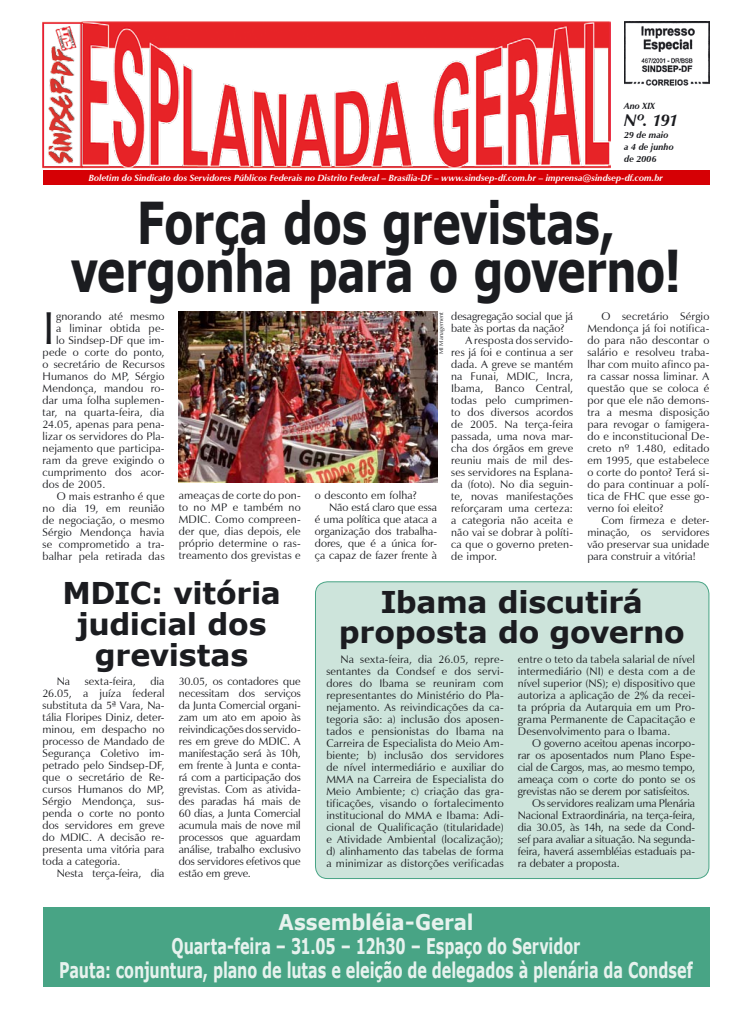
<style>
.page{position:relative;width:752px;height:1035px;background:#fff}
.page>*{position:absolute;margin:0;border:0;box-sizing:border-box;transform-origin:0 0}
.t1{font:700 57.6px/48px "Verdana";letter-spacing:-.02em;color:#1b1c20;text-align:center;scale:.75 1}
.t2{font:46.1px "Zapf Humanist 601 BT";color:#1b1c20}
.t3{font:700 30px/31px "Verdana";letter-spacing:-.01em;color:#1b1c20;text-align:center}
.t4{font:700 21.6px/23.7px "Verdana";letter-spacing:-.01em;color:#e7f2ee;text-align:center;scale:.92 1}
.t5{font:italic 700 17px "Zapf Humanist 601 BT";color:#1b1c20}
.t6{font:11px/12px "Zapf Humanist 601 BT";letter-spacing:.01em;color:#1b1c20;text-align:justify}
.t7{font:11px "Zapf Humanist 601 BT";letter-spacing:-.01em;color:#1b1c20}
.t8{font:italic 700 9px "Zapf Humanist 601 BT";color:#fff}
.t9{font:italic 700 9px/12px "Zapf Humanist 601 BT";color:#1b1c20}
.t10{font:6px "Zapf Humanist 601 BT";letter-spacing:.015em;color:#1b1c20}
</style>
<div class="page">
<div style="left:315px;top:582px;width:393px;height:296px;background:#cde4db;border-radius:12px"></div>
<div style="left:315px;top:581px;width:394px;height:298px;border:1px solid #48a485;border-radius:12px"></div>
<div style="left:43px;top:170px;width:666px;height:14px;background:#d60005"></div>
<img style="left:624px;top:21px;width:85px;height:64px">
<img style="left:43px;top:21px;width:566px;height:148px">
<div style="left:43px;top:907px;width:666px;height:79px;background:#48a485"></div>
<img style="left:179px;top:312px;width:258px;height:170px">
<p class="t9" style="left:624px;top:100px;width:32px">Ano XIX</p>
<h3 class="t5" style="left:624px;top:110px;width:56px">Nº. 191</h3>
<p class="t9" style="left:624px;top:129px;width:51px">29 de maio a 4 de junho de 2006</p>
<p class="t8" style="left:89px;top:172px;width:575px">Boletim do Sindicato dos Servidores Públicos Federais no Distrito Federal – Brasília-DF – www.sindsep-df.com.br – imprensa@sindsep-df.com.br</p>
<h1 class="t1" style="left:70px;top:197px;width:816px">Força dos grevistas, vergonha para o governo!</h1>
<h2 class="t2" style="left:43px;top:300px;width:14px">I</h2>
<p class="t6" style="left:56px;top:310px;width:110px">gnorando até mesmo</p>
<p class="t6" style="left:56px;top:322px;width:110px">a liminar obtida pe-</p>
<p class="t6" style="left:56px;top:334px;width:110px">lo Sindsep-DF que im-</p>
<p class="t6" style="left:43px;top:346px;width:123px">pede o corte do ponto,</p>
<p class="t6" style="left:43px;top:358px;width:123px">o secretário de Recursos</p>
<p class="t6" style="left:43px;top:370px;width:123px">Humanos do MP, Sérgio</p>
<p class="t6" style="left:43px;top:382px;width:123px">Mendonça, mandou ro-</p>
<p class="t6" style="left:43px;top:394px;width:123px">dar uma folha suplemen-</p>
<p class="t6" style="left:43px;top:406px;width:123px">tar, na quarta-feira, dia</p>
<p class="t6" style="left:43px;top:418px;width:123px">24.05, apenas para pena-</p>
<p class="t6" style="left:43px;top:430px;width:123px">lizar os servidores do Pla-</p>
<p class="t6" style="left:43px;top:442px;width:123px">nejamento que participa-</p>
<p class="t6" style="left:43px;top:454px;width:123px">ram da greve exigindo o</p>
<p class="t6" style="left:43px;top:466px;width:123px">cumprimento dos acor-</p>
<p class="t6" style="left:43px;top:478px;width:64px">dos de 2005.</p>
<p class="t6" style="left:57px;top:490px;width:109px">O mais estranho é que</p>
<p class="t6" style="left:43px;top:502px;width:123px">no dia 19, em reunião</p>
<p class="t6" style="left:43px;top:514px;width:123px">de negociação, o mesmo</p>
<p class="t6" style="left:43px;top:526px;width:123px">Sérgio Mendonça havia</p>
<p class="t6" style="left:43px;top:538px;width:123px">se comprometido a tra-</p>
<p class="t6" style="left:43px;top:550px;width:123px">balhar pela retirada das</p>
<p class="t10" style="left:437px;top:354px;width:44px;rotate:-90deg">MI Management</p>
<p class="t6" style="left:451px;top:310px;width:123px">desagregação social que já</p>
<p class="t6" style="left:451px;top:322px;width:115px">bate às portas da nação?</p>
<p class="t6" style="left:465px;top:334px;width:109px">A resposta dos servido-</p>
<p class="t6" style="left:451px;top:346px;width:123px">res já foi e continua a ser</p>
<p class="t6" style="left:451px;top:358px;width:123px">dada. A greve se mantém</p>
<p class="t6" style="left:451px;top:370px;width:123px">na Funai, MDIC, Incra,</p>
<p class="t6" style="left:451px;top:382px;width:123px">Ibama, Banco Central,</p>
<p class="t6" style="left:451px;top:394px;width:123px">todas pelo cumprimen-</p>
<p class="t6" style="left:451px;top:406px;width:123px">to dos diversos acordos</p>
<p class="t6" style="left:451px;top:418px;width:123px">de 2005. Na terça-feira</p>
<p class="t6" style="left:451px;top:430px;width:123px">passada, uma nova mar-</p>
<p class="t6" style="left:451px;top:442px;width:123px">cha dos órgãos em greve</p>
<p class="t6" style="left:451px;top:454px;width:123px">reuniu mais de mil des-</p>
<p class="t6" style="left:451px;top:466px;width:123px">ses servidores na Esplana-</p>
<p class="t6" style="left:451px;top:478px;width:123px">da (foto). No dia seguin-</p>
<p class="t6" style="left:451px;top:490px;width:123px">te, novas manifestações</p>
<p class="t6" style="left:451px;top:502px;width:123px">reforçaram uma certeza:</p>
<p class="t6" style="left:451px;top:514px;width:123px">a categoria não aceita e</p>
<p class="t6" style="left:451px;top:526px;width:123px">não vai se dobrar à políti-</p>
<p class="t6" style="left:451px;top:538px;width:123px">ca que o governo preten-</p>
<p class="t6" style="left:451px;top:550px;width:48px">de impor.</p>
<p class="t6" style="left:179px;top:489px;width:123px">ameaças de corte do pon&shy;to no MP e também no MDIC. Como compreen&shy;der que, dias depois, ele próprio determine o ras&shy;treamento dos grevistas e</p>
<p class="t6" style="left:315px;top:489px;width:103px">o desconto em folha?</p>
<p class="t6" style="left:329px;top:501px;width:109px">Não está claro que essa</p>
<p class="t6" style="left:315px;top:513px;width:123px">é uma política que ataca a</p>
<p class="t6" style="left:315px;top:525px;width:123px">organização dos trabalha-</p>
<p class="t6" style="left:315px;top:537px;width:123px">dores, que é a única for-</p>
<p class="t6" style="left:315px;top:549px;width:123px">ça capaz de fazer frente à</p>
<p class="t6" style="left:587px;top:310px;width:123px;text-indent:14px">O secretário Sérgio Mendonça já foi notifica&shy;do para não descontar o salário e resolveu traba&shy;lhar com muito afinco pa&shy;ra cassar nossa liminar. A questão que se coloca é por que ele não demons&shy;tra a mesma disposição para revogar o famigera&shy;do e inconstitucional De&shy;creto nº 1.480, editado em 1995, que estabelece o corte do ponto? Terá si&shy;do para continuar a polí&shy;tica de FHC que esse go&shy;verno foi eleito?</p>
<p class="t6" style="left:587px;top:514px;width:123px;text-indent:14px">Com firmeza e deter&shy;minação, os servidores vão preservar sua unidade para construir a vitória!</p>
<h3 class="t3" style="left:62px;top:577px;width:220px">MDIC: vitória judicial dos grevistas</h3>
<p class="t6" style="left:57px;top:675px;width:15px">Na</p>
<p class="t6" style="left:85px;top:675px;width:52px">sexta-feira,</p>
<p class="t6" style="left:43px;top:675px;width:123px;text-indent:108px">dia 26.05, a juíza federal substituta da 5ª Vara, Na&shy;tália Floripes Diniz, deter&shy;minou, em despacho no processo de Mandado de Segurança Coletivo im&shy;petrado pelo Sindsep-DF, que o secretário de Re&shy;cursos Humanos do MP, Sérgio Mendonça, sus&shy;penda o corte no ponto dos servidores em greve do MDIC. A decisão re&shy;presenta uma vitória para toda a categoria.</p>
<p class="t6" style="left:57px;top:867px;width:109px">Nesta terça-feira, dia</p>
<p class="t6" style="left:179px;top:675px;width:123px">30.05, os contadores que necessitam dos serviços da Junta Comercial organi&shy;zam um ato em apoio às reivindicações dos servido&shy;res em greve do MDIC. A manifestação será às 10h, em frente à Junta e conta&shy;rá com a participação dos grevistas. Com as ativida&shy;des paradas há mais de 60 dias, a Junta Comercial acumula mais de nove mil processos que aguardam análise, trabalho exclusivo dos servidores efetivos que estão em greve.</p>
<h3 class="t3" style="left:338px;top:586px;width:347px;line-height:30px">Ibama discutirá proposta do governo</h3>
<p class="t6" style="left:326px;top:653px;width:179px;text-indent:14px">Na sexta-feira, dia 26.05, repre&shy;sentantes da Condsef e dos servi&shy;dores do Ibama se reuniram com representantes do Ministério do Pla&shy;nejamento. As reivindicações da ca&shy;tegoria são: a) inclusão dos aposen&shy;tados e pensionistas do Ibama na Carreira de Especialista do Meio Am&shy;biente; b) inclusão dos servidores de nível intermediário e auxiliar do MMA na Carreira de Especialista do Meio Ambiente; c) criação das gra&shy;tificações, visando o fortalecimento institucional do MMA e Ibama: Adi&shy;cional de Qualificação (titularidade) e Atividade Ambiental (localização); d) alinhamento das tabelas de forma a minimizar as distorções verificadas</p>
<p class="t6" style="left:517px;top:653px;width:179px">entre o teto da tabela salarial de nível intermediário (NI) e desta com a de nível superior (NS); e) dispositivo que autoriza a aplicação de 2% da recei&shy;ta própria da Autarquia em um Pro&shy;grama Permanente de Capacitação e Desenvolvimento para o Ibama.</p>
<p class="t6" style="left:531px;top:737px;width:164px">O governo aceitou apenas incorpo-</p>
<p class="t6" style="left:517px;top:749px;width:179px">rar os aposentados num Plano Espe-</p>
<p class="t6" style="left:517px;top:761px;width:179px">cial de Cargos, mas, ao mesmo tempo,</p>
<p class="t6" style="left:517px;top:773px;width:179px">ameaça com o corte do ponto se os</p>
<p class="t6" style="left:517px;top:785px;width:173px">grevistas não se derem por satisfeitos.</p>
<p class="t6" style="left:531px;top:797px;width:164px">Os servidores realizam uma Plenária</p>
<p class="t7" style="left:517px;top:808px;width:179px">Nacional Extraordinária, na terça-feira,</p>
<p class="t7" style="left:517px;top:820px;width:179px">dia 30.05, às 14h, na sede da Cond-</p>
<p class="t7" style="left:517px;top:832px;width:179px">sef para avaliar a situação. Na segunda-</p>
<p class="t7" style="left:517px;top:844px;width:179px">feira, haverá assembléias estaduais pa-</p>
<p class="t6" style="left:517px;top:857px;width:103px">ra debater a proposta.</p>
<h3 class="t4" style="left:59px;top:910px;width:689px">Assembléia-Geral<br>Quarta-feira – 31.05 – 12h30 – Espaço do Servidor<br>Pauta: conjuntura, plano de lutas e eleição de delegados à plenária da Condsef</h3>
</div>
